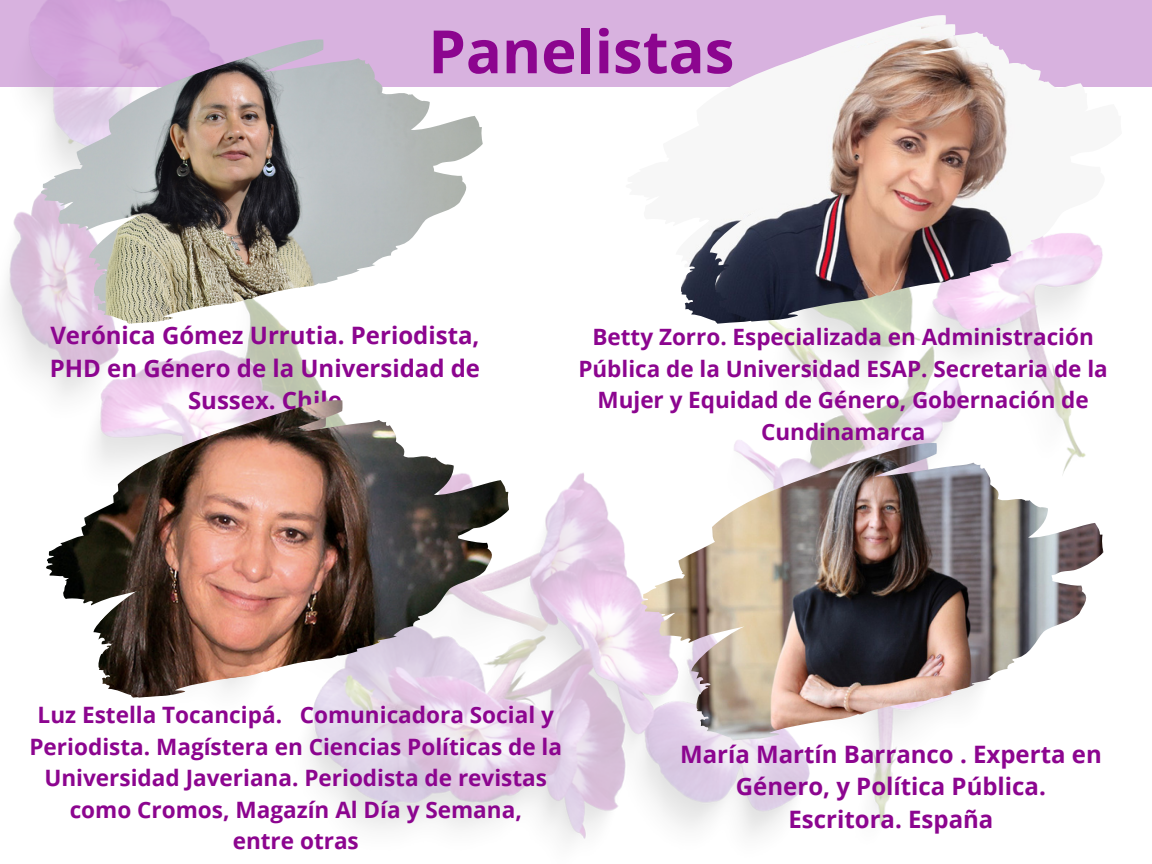
<style>
.page{position:relative;width:1152px;height:864px;background:#fff}
.page>*{position:absolute;margin:0;border:0;box-sizing:border-box;transform-origin:0 0}
.t1{font:700 59.7px "Open Sans";color:#8c058f}
.t2{font:700 24px/32.7px "Open Sans";color:#8c058f;text-align:center}
.t3{font:700 22.5px/31.5px "Open Sans";color:#8c058f;text-align:center}
</style>
<div class="page">
<img style="left:0;top:86px;width:1076px;height:755px">
<img style="left:641px;top:443px;width:462px;height:297px">
<div style="left:0;top:0;width:1152px;height:86px;background:linear-gradient(to right,#d6addd,#d9b4e0)"></div>
<img style="left:41px;top:39px;width:442px;height:285px">
<img style="left:694px;top:15px;width:394px;height:9px">
<img style="left:626px;top:26px;width:450px;height:298px">
<img style="left:660px;top:24px;width:462px;height:298px">
<img style="left:47px;top:400px;width:462px;height:298px">
<h1 class="t1" style="left:428px;top:9px;width:308px">Panelistas</h1>
<p class="t2" style="left:50px;top:318px;width:432px">Verónica Gómez Urrutia. Periodista,<br>PHD en Género de la Universidad de<br>Sussex. Chile</p>
<p class="t3" style="left:578px;top:321px;width:531px">Betty Zorro. Especializada en Administración Pública de la Universidad ESAP. Secretaria de la Mujer y Equidad de Género, Gobernación de Cundinamarca</p>
<p class="t3" style="left:30px;top:699px;width:534px">Luz Estella Tocancipá. Comunicadora Social y Periodista. Magístera en Ciencias Políticas de la Universidad Javeriana. Periodista de revistas como Cromos, Magazín Al Día y Semana,<br>entre otras</p>
<p class="t2" style="left:680px;top:737px;width:423px">María Martín Barranco . Experta en<br>Género, y Política Pública.<br>Escritora. España</p>
</div>
